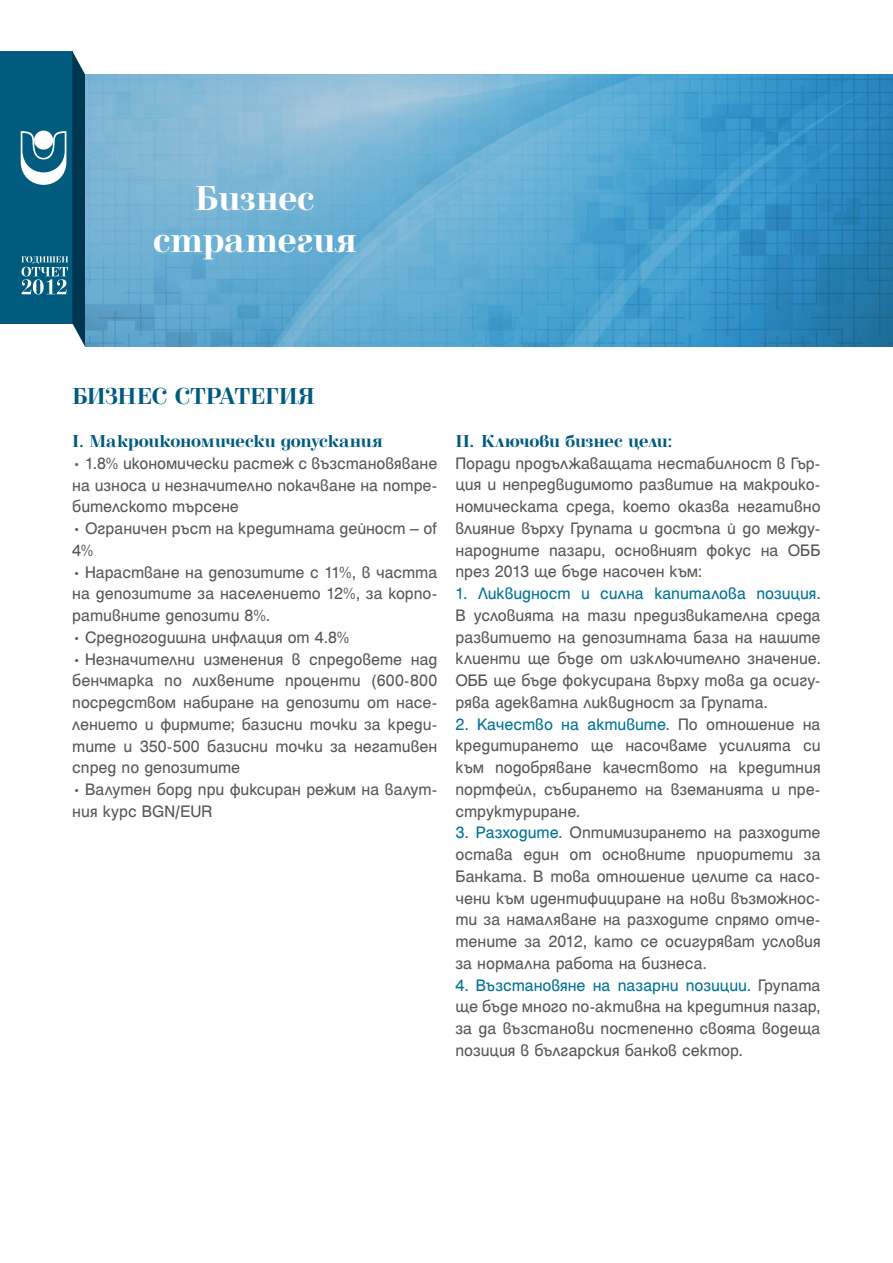
<style>
.page{position:relative;width:893px;height:1263px;background:#fff}
.page>*{position:absolute;margin:0;border:0;box-sizing:border-box;transform-origin:0 0}
.t1{font:700 36px/42px "Elfin CYR";color:#fff;text-align:center}
.t2{font:700 24px "Elfin CYR";letter-spacing:-.005em;color:#005b7f}
.t3{font:18px/21.8px "Helen Bg";letter-spacing:-.005em;color:#57585a;text-align:justify}
.t4{font:700 18px "Elfin CYR";letter-spacing:-.01em;color:#005b7f}
.t5{font:18px "Helen Bg";letter-spacing:-.005em;color:#007396}
.s1{color:#007396}
</style>
<div class="page">
<div style="left:0;top:51px;width:72px;height:272px;background:#005b7f"></div>
<svg style="left:21px;top:51px;width:64px;height:296px"></svg>
<div style="left:34px;top:131px;width:19px;height:19px;background:#fff;border-radius:50%"></div>
<img style="left:85px;top:74px;width:808px;height:273px">
<h1 class="t1" style="left:153px;top:178px;width:205px">Бизнес стратегия</h1>
<h2 class="t2" style="left:72px;top:383px;width:244px">БИЗНЕС СТРАТЕГИЯ</h2>
<p class="t4" style="left:72px;top:431px;width:312px">I. Макроикономически допускания</p>
<p class="t3" style="left:72px;top:452px;width:367px">• 1.8% икономически растеж с възстановяване на износа и незначително покачване на потре&shy;бителското търсене</p>
<p class="t3" style="left:72px;top:518px;width:367px">• Oграничен ръст на кредитната дейност – of<br>4%</p>
<p class="t3" style="left:72px;top:561px;width:367px">• Нарастване на депозитите с 11%, в частта на депозитите за населението 12%, за корпо&shy;ративните депозити 8%.</p>
<p class="t3" style="left:72px;top:626px;width:279px">• Средногодишна инфлация от 4.8%</p>
<p class="t3" style="left:72px;top:648px;width:367px">• Незначителни изменения в спредовете над бенчмарка по лихвените проценти (600-800 посредством набиране на депозити от насе&shy;лението и фирмите; базисни точки за креди&shy;тите и 350-500 базисни точки за негативен спред по депозитите</p>
<p class="t3" style="left:72px;top:779px;width:367px">• Валутен борд при фиксиран режим на валут&shy;ния курс BGN/EUR</p>
<p class="t4" style="left:455px;top:431px;width:218px">II. Ключови бизнес цели:</p>
<p class="t3" style="left:455px;top:452px;width:367px">Поради продължаващата нестабилност в Гър&shy;ция и непредвидимото развитие на макроико&shy;номическата среда, което оказва негативно влияние върху Групата и достъпа й до между&shy;народните пазари, основният фокус на ОББ през 2013 ще бъде насочен към:</p>
<p class="t5" style="left:455px;top:584px;width:367px">1. Ликвидност и силна капиталова позиция.</p>
<p class="t3" style="left:455px;top:605px;width:367px">В условията на тази предизвикателна среда развитието на депозитната база на нашите клиенти ще бъде от изключително значение.<br>ОББ ще бъде фокусирана върху това да осигу&shy;рява адекватна ликвидност за Групата.</p>
<p class="t3" style="left:455px;top:713px;width:367px"><span class="s1">2. Качество на активите.</span> По отношение на кредитирането ще насочваме усилията си към подобряване качеството на кредитния портфейл, събирането на вземанията и пре&shy;структуриране.</p>
<p class="t3" style="left:455px;top:822px;width:367px"><span class="s1">3. Разходите.</span> Оптимизирането на разходите остава един от основните приоритети за Банката. В това отношение целите са насо&shy;чени към идентифициране на нови възможнос&shy;ти за намаляване на разходите спрямо отче&shy;тените за 2012, като се осигуряват условия за нормална работа на бизнеса.</p>
<p class="t3" style="left:455px;top:974px;width:367px"><span class="s1">4. Възстановяне на пазарни позиции.</span> Групата ще бъде много по-активна на кредитния пазар, за да възстанови постепенно своята водеща позиция в българския банков сектор.</p>
</div>
